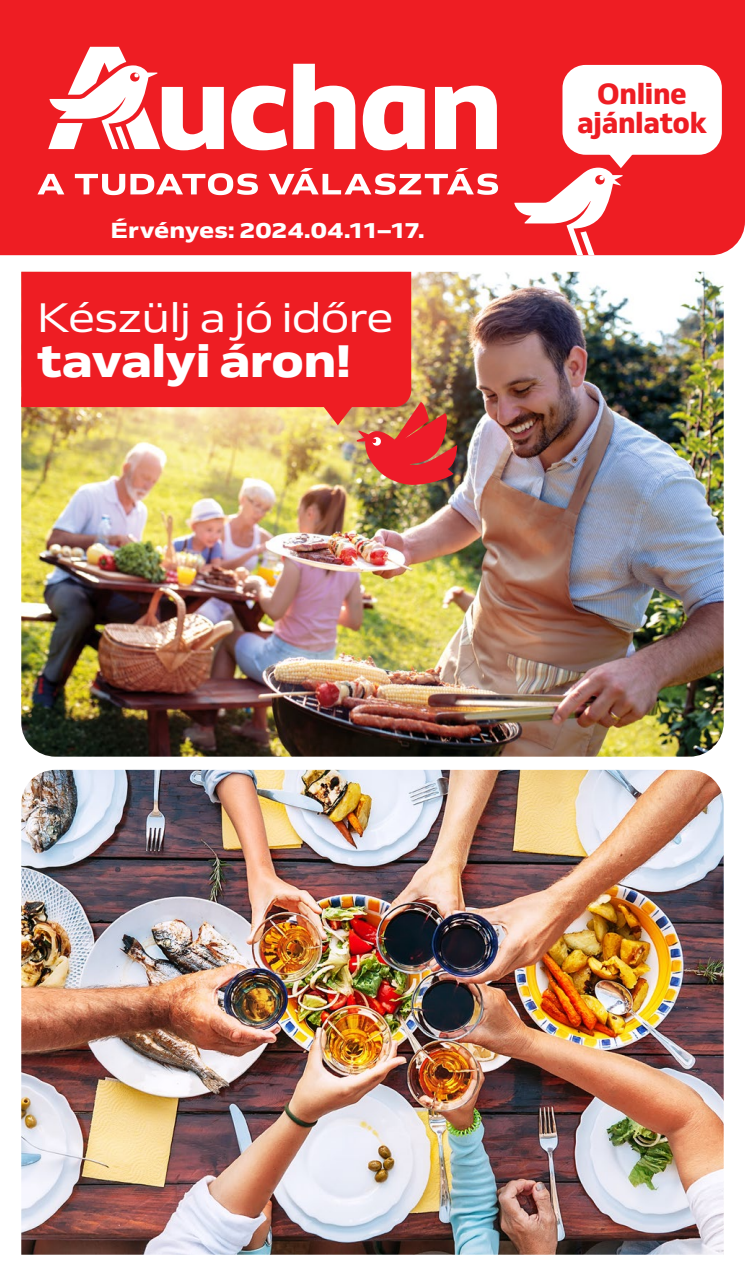
<style>
.page{position:relative;width:745px;height:1276px;background:#fff}
.page>*{position:absolute;margin:0;border:0;box-sizing:border-box;transform-origin:0 0}
.t1{font:45px "Venn Semi Ex X Bold";letter-spacing:-.02em;color:#fff}
.t2{font:40.8px "Venn Semi Ex";letter-spacing:-.02em;color:#fff}
.t3{font:800 28.8px/28.8px "Venn";letter-spacing:-.01em;color:#ee1d23;text-align:center}
.t4{font:21.6px "Venn Semi Ex X Bold";letter-spacing:-.01em;color:#fff}
</style>
<div class="page">
<div style="left:0;top:0;width:744px;height:255px;background:#ee1d23"></div>
<svg style="left:293px;top:64px;width:62px;height:85px"></svg>
<svg style="left:362px;top:86px;width:62px;height:64px"></svg>
<svg style="left:434px;top:86px;width:62px;height:63px"></svg>
<svg style="left:231px;top:86px;width:56px;height:64px"></svg>
<svg style="left:48px;top:47px;width:176px;height:103px"></svg>
<svg style="left:37px;top:174px;width:27px;height:20px"></svg>
<svg style="left:75px;top:173px;width:183px;height:22px"></svg>
<svg style="left:268px;top:168px;width:229px;height:27px"></svg>
<img style="left:21px;top:272px;width:702px;height:484px">
<img style="left:21px;top:770px;width:702px;height:484px">
<div style="left:21px;top:272px;width:390px;height:135px;background:#ee1d23"></div>
<img style="left:319px;top:401px;width:138px;height:84px">
<div style="left:562px;top:65px;width:159px;height:90px;background:#fff;border-radius:23px"></div>
<svg style="left:513px;top:150px;width:122px;height:105px"></svg>
<p class="t4" style="left:111px;top:216px;width:315px">Érvényes: 2024.04.11–17.</p>
<p class="t2" style="left:37px;top:293px;width:358px">Készülj a jó időre</p>
<p class="t1" style="left:37px;top:333px;width:316px">tavalyi áron!</p>
<p class="t3" style="left:577px;top:79px;width:131px">Online ajánlatok</p>
</div>
